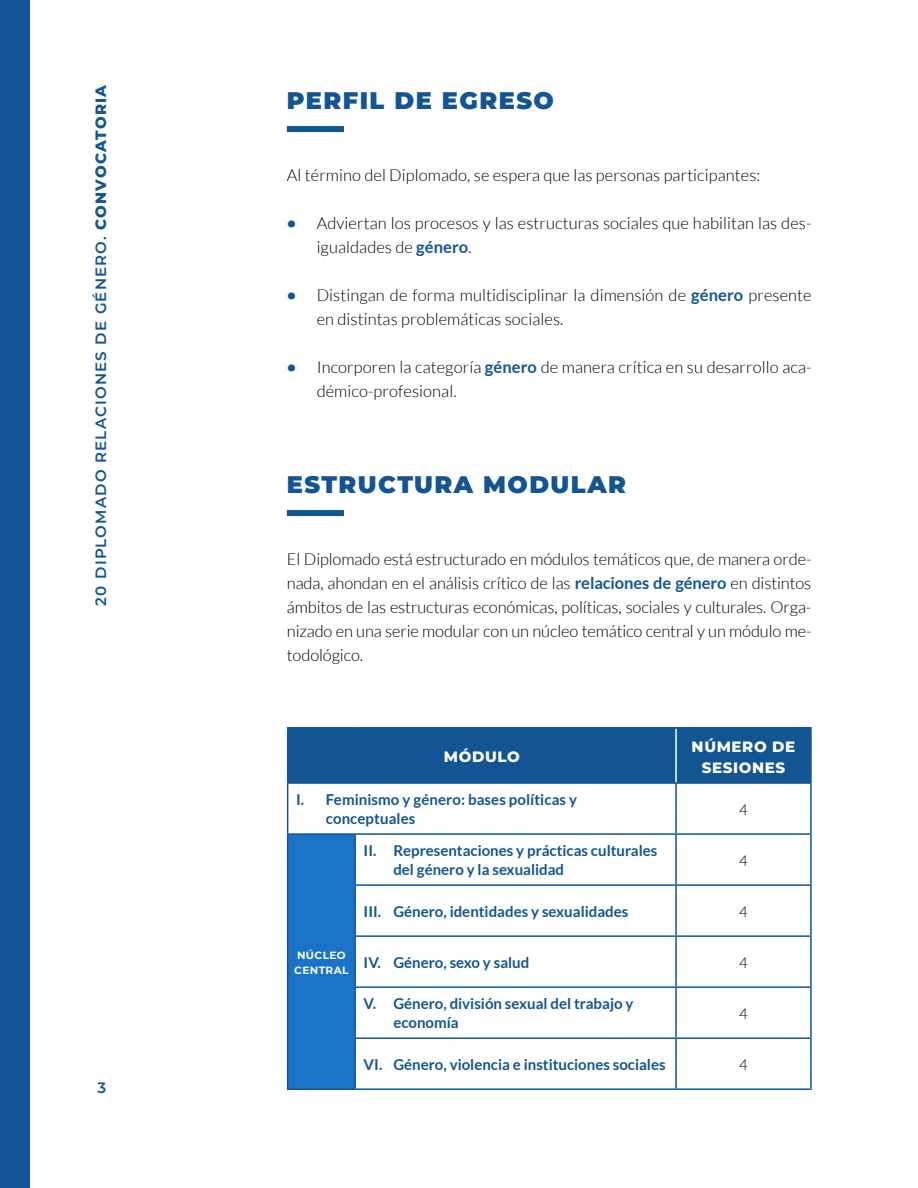
<style>
.page{position:relative;width:918px;height:1188px;background:#fff}
.page>*{position:absolute;margin:0;border:0;box-sizing:border-box;transform-origin:0 0}
.t1{font:900 24px "Montserrat";letter-spacing:.06em;color:#125592}
.t2{font:300 16.5px/24px "Lato";letter-spacing:.005em;color:#000}
.t3{font:700 15px/19.5px "Lato";color:#125592}
.t4{font:600 15px "Montserrat";letter-spacing:.08em;color:#125592}
.t5{font:800 15px/21px "Montserrat";letter-spacing:.04em;color:#fff;text-align:center}
.t6{font:300 15px "Lato";color:#000}
.t7{font:700 10.5px/15px "Montserrat";letter-spacing:.04em;color:#fff}
.s1{font-weight:800}
.s2{font-weight:700;color:#125592}
</style>
<div class="page">
<div style="left:0;top:0;width:30px;height:1188px;background:#125592"></div>
<div style="left:287px;top:126px;width:57px;height:6px;background:#125592"></div>
<div style="left:287px;top:510px;width:57px;height:6px;background:#125592"></div>
<div style="left:288px;top:729px;width:522px;height:53px;background:#125592"></div>
<div style="left:288px;top:834px;width:67px;height:255px;background:#1973c8"></div>
<hr style="left:675px;top:729px;width:2px;height:53px;background:#fff">
<hr style="left:287px;top:729px;width:1px;height:53px;background:#125592">
<hr style="left:287px;top:727px;width:68px;height:2px;background:#125592">
<hr style="left:355px;top:727px;width:321px;height:2px;background:#125592">
<hr style="left:676px;top:727px;width:136px;height:2px;background:#125592">
<hr style="left:810px;top:729px;width:2px;height:53px;background:#125592">
<hr style="left:287px;top:784px;width:1px;height:49px;background:#125592">
<hr style="left:287px;top:782px;width:68px;height:2px;background:#125592">
<hr style="left:355px;top:782px;width:321px;height:2px;background:#125592">
<hr style="left:675px;top:784px;width:2px;height:49px;background:#125592">
<hr style="left:676px;top:782px;width:136px;height:2px;background:#125592">
<hr style="left:810px;top:784px;width:2px;height:49px;background:#125592">
<hr style="left:355px;top:833px;width:321px;height:2px;background:#125592">
<hr style="left:675px;top:835px;width:2px;height:49px;background:#125592">
<hr style="left:676px;top:833px;width:136px;height:2px;background:#125592">
<hr style="left:810px;top:835px;width:2px;height:49px;background:#125592">
<hr style="left:354px;top:884px;width:322px;height:2px;background:#125592">
<hr style="left:354px;top:935px;width:322px;height:2px;background:#125592">
<hr style="left:354px;top:986px;width:322px;height:2px;background:#125592">
<hr style="left:675px;top:886px;width:2px;height:49px;background:#125592">
<hr style="left:675px;top:937px;width:2px;height:49px;background:#125592">
<hr style="left:675px;top:988px;width:2px;height:49px;background:#125592">
<hr style="left:676px;top:884px;width:136px;height:2px;background:#125592">
<hr style="left:810px;top:886px;width:2px;height:49px;background:#125592">
<hr style="left:810px;top:937px;width:2px;height:49px;background:#125592">
<hr style="left:810px;top:988px;width:2px;height:49px;background:#125592">
<hr style="left:676px;top:935px;width:136px;height:2px;background:#125592">
<hr style="left:676px;top:986px;width:136px;height:2px;background:#125592">
<hr style="left:354px;top:1037px;width:322px;height:2px;background:#125592">
<hr style="left:675px;top:1039px;width:2px;height:49px;background:#125592">
<hr style="left:676px;top:1037px;width:136px;height:2px;background:#125592">
<hr style="left:810px;top:1039px;width:2px;height:49px;background:#125592">
<hr style="left:355px;top:1088px;width:321px;height:2px;background:#125592">
<hr style="left:676px;top:1088px;width:136px;height:2px;background:#125592">
<hr style="left:287px;top:833px;width:68px;height:2px;background:#125592">
<hr style="left:287px;top:835px;width:1px;height:50px;background:#125592">
<hr style="left:354px;top:835px;width:2px;height:49px;background:#125592">
<hr style="left:287px;top:885px;width:1px;height:51px;background:#125592">
<hr style="left:354px;top:886px;width:2px;height:49px;background:#125592">
<hr style="left:287px;top:936px;width:1px;height:51px;background:#125592">
<hr style="left:354px;top:937px;width:2px;height:49px;background:#125592">
<hr style="left:287px;top:987px;width:1px;height:51px;background:#125592">
<hr style="left:354px;top:988px;width:2px;height:49px;background:#125592">
<hr style="left:287px;top:1038px;width:1px;height:50px;background:#125592">
<hr style="left:354px;top:1039px;width:2px;height:49px;background:#125592">
<hr style="left:287px;top:1088px;width:68px;height:2px;background:#125592">
<p class="t4" style="left:90px;top:606px;width:522px;rotate:-90deg">20 DIPLOMADO RELACIONES DE GÉNERO. <span class="s1">CONVOCATORIA</span></p>
<p class="t4" style="left:98px;top:1077px;width:10px">3</p>
<h1 class="t1" style="left:287px;top:82px;width:269px">PERFIL DE EGRESO</h1>
<p class="t2" style="left:287px;top:163px;width:475px">Al término del Diplomado, se espera que las personas participantes:</p>
<p class="t2" style="left:317px;top:211px;width:496px;text-indent:-30px"><span class="s2">•</span> Adviertan los procesos y las estructuras sociales que habilitan las des&shy;igualdades de <span class="s2">género</span>.</p>
<p class="t2" style="left:317px;top:283px;width:497px;text-indent:-30px"><span class="s2">•</span> Distingan de forma multidisciplinar la dimensión de <span class="s2">género</span> presente en distintas problemáticas sociales.</p>
<p class="t2" style="left:317px;top:355px;width:496px;text-indent:-30px"><span class="s2">•</span> Incorporen la categoría <span class="s2">género</span> de manera crítica en su desarrollo aca&shy;démico-profesional.</p>
<h1 class="t1" style="left:287px;top:466px;width:341px">ESTRUCTURA MODULAR</h1>
<p class="t2" style="left:287px;top:547px;width:526px;text-align:justify">El Diplomado está estructurado en módulos temáticos que, de manera orde&shy;nada, ahondan en el análisis crítico de las <span class="s2">relaciones de género</span> en distintos ámbitos de las estructuras económicas, políticas, sociales y culturales. Orga&shy;nizado en una serie modular con un núcleo temático central y un módulo me&shy;todológico.</p>
<p class="t5" style="left:444px;top:746px;width:77px">MÓDULO</p>
<p class="t5" style="left:692px;top:735px;width:105px">NÚMERO DE<br>SESIONES</p>
<p class="t3" style="left:326px;top:789px;width:253px;text-indent:-30px">I. Feminismo y género: bases políticas y conceptuales</p>
<p class="t6" style="left:739px;top:800px;width:10px">4</p>
<p class="t7" style="left:294px;top:947px;width:56px">NÚCLEO<br>CENTRAL</p>
<p class="t3" style="left:393px;top:840px;width:266px;text-indent:-30px">II. Representaciones y prácticas culturales del género y la sexualidad</p>
<p class="t6" style="left:739px;top:851px;width:10px">4</p>
<p class="t3" style="left:364px;top:901px;width:266px">III. Género, identidades y sexualidades</p>
<p class="t6" style="left:739px;top:902px;width:10px">4</p>
<p class="t3" style="left:364px;top:952px;width:167px">IV. Género, sexo y salud</p>
<p class="t6" style="left:739px;top:953px;width:10px">4</p>
<p class="t3" style="left:393px;top:993px;width:242px;text-indent:-30px">V. Género, división sexual del trabajo y economía</p>
<p class="t6" style="left:739px;top:1004px;width:10px">4</p>
<p class="t3" style="left:364px;top:1054px;width:303px">VI. Género, violencia e instituciones sociales</p>
<p class="t6" style="left:739px;top:1055px;width:10px">4</p>
</div>
